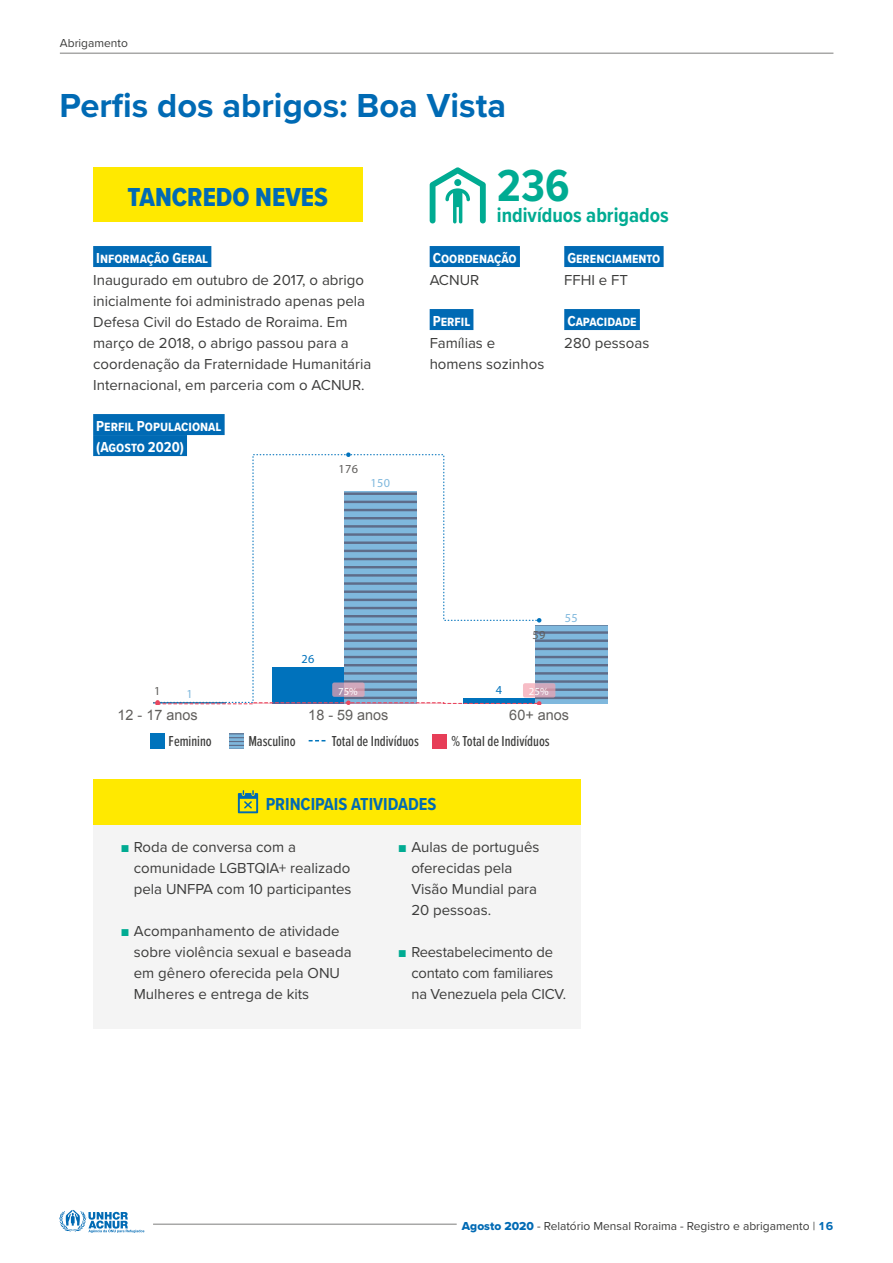
<style>
.page{position:relative;width:893px;height:1263px;background:#fff}
.page>*{position:absolute;margin:0;border:0;box-sizing:border-box;transform-origin:0 0}
.t1{font:700 46.5px "Proxima Nova Cond";color:#00ab92}
.t2{font:700 34.5px "Proxima Nova";color:#006ab4}
.t3{font:32.4px "Standard Font";color:#252423}
.t4{font:27px "Proxima Nova Cond Extrabld";color:#006ab4}
.t5{font:700 21px "Proxima Nova Cond";color:#00ab92}
.t6{font:700 18px "Proxima Nova Cond";color:#006ab4}
.t7{font:15px/21px "Proxima Nova";color:#3c3c3b}
.t8{font:700 15px/21px "Proxima Nova Cond";color:#fff}
.t9{font:500 15px "Proxima Nova Ex Cn";color:#3c3c3b}
.t10{font:14.4px "Arial";color:#605e5c}
.t11{font:12.3px "Segoe UI";color:#7fb8dd}
.t12{font:12.3px "Segoe UI";color:#605e5c}
.t13{font:12.3px "Segoe UI";color:#0072bc}
.t14{font:12px "Proxima Nova";color:#3c3c3b}
.t15{font:10.8px "Segoe UI";color:#fff}
.s1{font-size:12px;color:#00ab92}
.s2{font-family:"Proxima Nova Extrabld";color:#006ab4}
.s3{font-weight:700;color:#006ab4}
</style>
<div class="page">
<hr style="left:153px;top:1223px;width:304px;height:2px;background:#a8a8a7">
<svg style="left:59px;top:1210px;width:85px;height:23px"></svg>
<hr style="left:60px;top:53px;width:773px;height:1px;background:#a8a8a7">
<div style="left:371px;top:819px;width:210px;height:210px;background:#f4f4f4"></div>
<div style="left:93px;top:819px;width:280px;height:210px;background:#f4f4f4"></div>
<div style="left:93px;top:779px;width:488px;height:45px;background:#ffe900"></div>
<svg style="left:238px;top:790px;width:20px;height:23px"></svg>
<hr style="left:154px;top:702px;width:72px;height:2px;background:#bfbfbf">
<svg style="left:540px;top:626px;width:67px;height:78px;background:#75a2c4"></svg>
<svg style="left:157px;top:454px;width:383px;height:228px"></svg>
<svg style="left:346px;top:452px;width:5px;height:5px"></svg>
<svg style="left:537px;top:618px;width:4px;height:4px"></svg>
<svg style="left:155px;top:682px;width:400px;height:22px"></svg>
<svg style="left:229px;top:734px;width:15px;height:15px"></svg>
<div style="left:432px;top:734px;width:15px;height:15px;background:#e73e58"></div>
<div style="left:151px;top:733px;width:14px;height:16px;background:#0073bc"></div>
<svg style="left:309px;top:740px;width:16px;height:1px"></svg>
<div style="left:93px;top:246px;width:118px;height:21px;background:#006ab4"></div>
<div style="left:93px;top:414px;width:132px;height:21px;background:#006ab4"></div>
<div style="left:93px;top:435px;width:94px;height:21px;background:#006ab4"></div>
<div style="left:430px;top:246px;width:90px;height:21px;background:#006ab4"></div>
<div style="left:93px;top:167px;width:269px;height:55px;background:#ffe900"></div>
<div style="left:564px;top:309px;width:76px;height:21px;background:#006ab4"></div>
<div style="left:564px;top:246px;width:100px;height:21px;background:#006ab4"></div>
<div style="left:430px;top:309px;width:43px;height:21px;background:#006ab4"></div>
<svg style="left:430px;top:167px;width:56px;height:56px"></svg>
<p class="t14" style="left:60px;top:34px;width:70px">Abrigamento</p>
<h2 class="t2" style="left:60px;top:80px;width:448px">Perfis dos abrigos: Boa Vista</h2>
<h3 class="t4" style="left:128px;top:177px;width:202px">TANCREDO NEVES</h3>
<h1 class="t1" style="left:497px;top:151px;width:74px">236</h1>
<h3 class="t5" style="left:497px;top:200px;width:173px">indivíduos abrigados</h3>
<p class="t8" style="left:96px;top:247px;width:113px">Informação Geral</p>
<p class="t7" style="left:93px;top:269px;width:280px">Inaugurado em outubro de 2017, o abrigo inicialmente foi administrado apenas pela Defesa Civil do Estado de Roraima. Em março de 2018, o abrigo passou para a coordenação da Fraternidade Humanitária Internacional, em parceria com o ACNUR.</p>
<p class="t8" style="left:96px;top:415px;width:127px">Perfil Populacional (Agosto 2020)</p>
<p class="t8" style="left:433px;top:247px;width:85px">Coordenação</p>
<p class="t7" style="left:430px;top:269px;width:51px">ACNUR</p>
<p class="t8" style="left:433px;top:310px;width:39px">Perfil</p>
<p class="t7" style="left:430px;top:332px;width:116px">Famílias e homens sozinhos</p>
<h3 class="t3" style="left:261px;top:365px;width:208px">Tancredo Neves</h3>
<p class="t12" style="left:338px;top:461px;width:21px">176</p>
<p class="t11" style="left:371px;top:475px;width:21px">150</p>
<p class="t8" style="left:567px;top:247px;width:95px">Gerenciamento</p>
<p class="t7" style="left:564px;top:269px;width:65px">FFHI e FT</p>
<p class="t8" style="left:567px;top:310px;width:71px">Capacidade</p>
<p class="t7" style="left:564px;top:332px;width:87px">280 pessoas</p>
<p class="t12" style="left:154px;top:684px;width:8px">1</p>
<p class="t11" style="left:186px;top:686px;width:8px">1</p>
<p class="t13" style="left:302px;top:651px;width:14px">26</p>
<p class="t12" style="left:533px;top:627px;width:14px">59</p>
<p class="t11" style="left:565px;top:610px;width:14px">55</p>
<p class="t13" style="left:496px;top:682px;width:8px">4</p>
<p class="t15" style="left:338px;top:684px;width:21px">75%</p>
<p class="t15" style="left:529px;top:685px;width:21px">25%</p>
<p class="t10" style="left:118px;top:706px;width:82px">12 - 17 anos</p>
<p class="t10" style="left:308px;top:706px;width:82px">18 - 59 anos</p>
<p class="t10" style="left:509px;top:706px;width:61px">60+ anos</p>
<p class="t9" style="left:169px;top:730px;width:45px">Feminino</p>
<p class="t9" style="left:248px;top:730px;width:49px">Masculino</p>
<p class="t9" style="left:332px;top:730px;width:89px">Total de Indivíduos</p>
<p class="t9" style="left:451px;top:730px;width:100px">% Total de Indivíduos</p>
<p class="t6" style="left:266px;top:791px;width:172px">PRINCIPAIS ATIVIDADES</p>
<p class="t7" style="left:134px;top:836px;width:219px;text-indent:-13px"><span class="s1">■</span> Roda de conversa com a comunidade LGBTQIA+ realizado pela UNFPA com 10 participantes</p>
<p class="t7" style="left:134px;top:920px;width:219px;text-indent:-13px"><span class="s1">■</span> Acompanhamento de atividade sobre violência sexual e baseada em gênero oferecida pela ONU<br>Mulheres e entrega de kits</p>
<p class="t7" style="left:411px;top:836px;width:130px;text-indent:-13px"><span class="s1">■</span> Aulas de português oferecidas pela<br>Visão Mundial para<br>20 pessoas.</p>
<p class="t7" style="left:411px;top:941px;width:156px;text-indent:-13px"><span class="s1">■</span> Reestabelecimento de contato com familiares na Venezuela pela CICV.</p>
<p class="t14" style="left:462px;top:1217px;width:373px"><span class="s2">Agosto 2020</span> - Relatório Mensal Roraima - Registro e abrigamento | <span class="s3">16</span></p>
</div>
